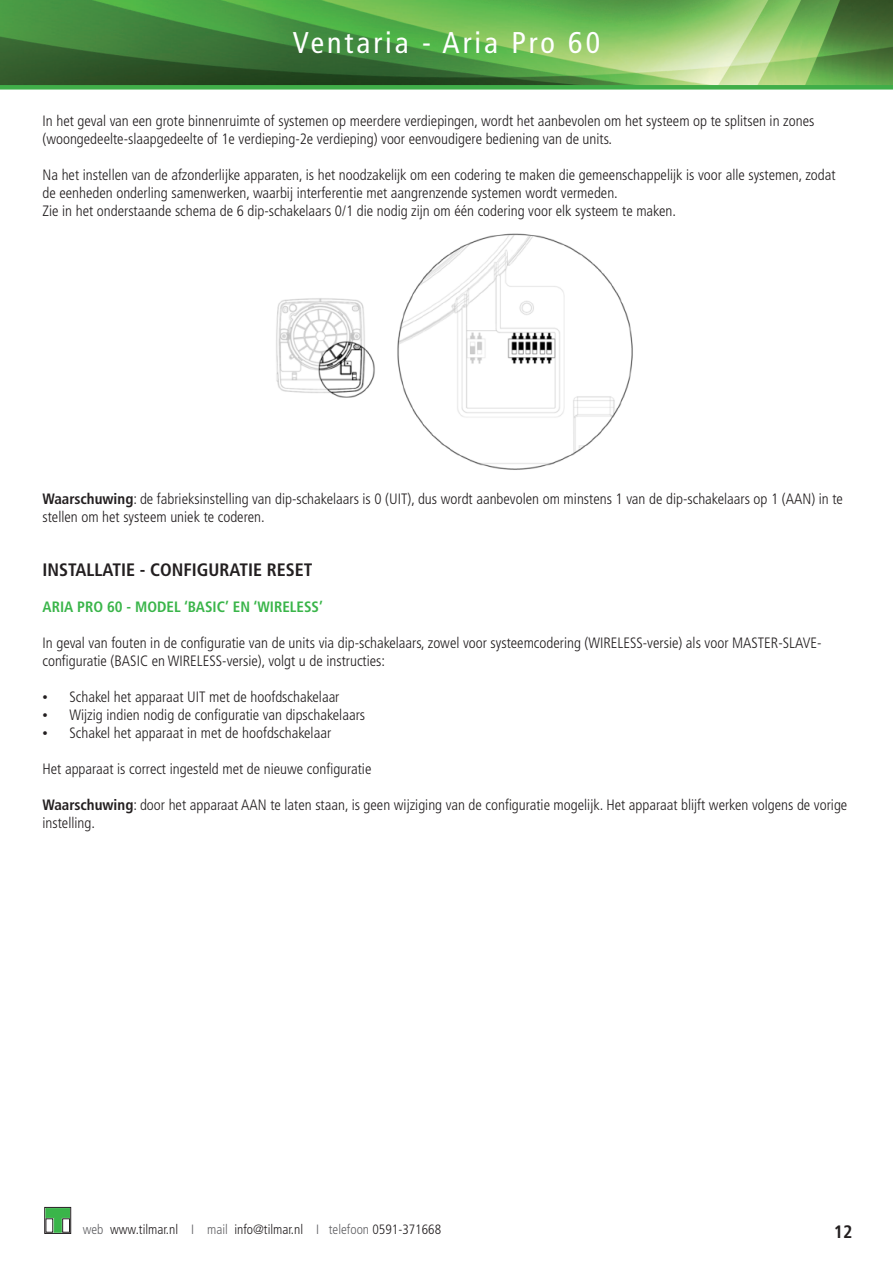
<style>
.page{position:relative;width:893px;height:1263px;background:#fff}
.page>*{position:absolute;margin:0;border:0;box-sizing:border-box;transform-origin:0 0}
.t1{font:condensed 30px "Frutiger LT Std";letter-spacing:.1em;color:#fff}
.t2{font:700 condensed 18px "Frutiger LT Std";color:#231f20}
.t3{font:300 condensed 15px/18px "Frutiger LT Std";color:#231f20}
.t4{font:700 condensed 15px "Frutiger LT Std";color:#3ab54a}
.t5{font:300 condensed 13.5px "Frutiger LT Std";color:#231f20}
.s1{font-weight:700}
.s2{font-family:"Times New Roman";font-weight:400;font-stretch:normal}
.s3{color:#636366}
</style>
<div class="page">
<img style="left:0;top:0;width:893px;height:85px">
<div style="left:0;top:85px;width:893px;height:5px;background:#40ae49"></div>
<img style="left:276px;top:233px;width:357px;height:237px">
<div style="left:44px;top:1207px;width:27px;height:27px;border:1px solid #231f20"></div>
<svg style="left:45px;top:1208px;width:25px;height:25px"></svg>
<p class="t1" style="left:293px;top:25px;width:309px">Ventaria - Aria Pro 60</p>
<p class="t3" style="left:43px;top:112px;width:773px">In het geval van een grote binnenruimte of systemen op meerdere verdiepingen, wordt het aanbevolen om het systeem op te splitsen in zones (woongedeelte-slaapgedeelte of 1e verdieping-2e verdieping) voor eenvoudigere bediening van de units.</p>
<p class="t3" style="left:43px;top:166px;width:795px">Na het instellen van de afzonderlijke apparaten, is het noodzakelijk om een codering te maken die gemeenschappelijk is voor alle systemen, zodat de eenheden onderling samenwerken, waarbij interferentie met aangrenzende systemen wordt vermeden.<br>Zie in het onderstaande schema de 6 dip-schakelaars 0/1 die nodig zijn om één codering voor elk systeem te maken.</p>
<p class="t3" style="left:43px;top:490px;width:802px"><span class="s1">Waarschuwing</span>: de fabrieksinstelling van dip-schakelaars is 0 (UIT), dus wordt aanbevolen om minstens 1 van de dip-schakelaars op 1 (AAN) in te stellen om het systeem uniek te coderen.</p>
<p class="t2" style="left:43px;top:559px;width:272px">INSTALLATIE - CONFIGURATIE RESET</p>
<p class="t4" style="left:43px;top:598px;width:282px">ARIA PRO 60 - MODEL ‘BASIC’ EN ‘WIRELESS’</p>
<p class="t3" style="left:43px;top:634px;width:781px">In geval van fouten in de configuratie van de units via dip-schakelaars, zowel voor systeemcodering (WIRELESS-versie) als voor MASTER-SLAVE&shy;configuratie (BASIC en WIRELESS-versie), volgt u de instructies:</p>
<p class="t3" style="left:43px;top:688px;width:298px"><span class="s2">•</span> Schakel het apparaat UIT met de hoofdschakelaar</p>
<p class="t3" style="left:43px;top:706px;width:324px"><span class="s2">•</span> Wijzig indien nodig de configuratie van dipschakelaars</p>
<p class="t3" style="left:43px;top:724px;width:290px"><span class="s2">•</span> Schakel het apparaat in met de hoofdschakelaar</p>
<p class="t3" style="left:43px;top:760px;width:330px">Het apparaat is correct ingesteld met de nieuwe configuratie</p>
<p class="t3" style="left:43px;top:796px;width:806px"><span class="s1">Waarschuwing</span>: door het apparaat AAN te laten staan, is geen wijziging van de configuratie mogelijk. Het apparaat blijft werken volgens de vorige instelling.</p>
<p class="t5" style="left:83px;top:1221px;width:360px"><span class="s3">web</span> www.tilmar.nl <span class="s3">I mail</span> info@tilmar.nl <span class="s3">I telefoon</span> 0591-371668</p>
<p class="t2" style="left:834px;top:1221px;width:20px">12</p>
</div>
